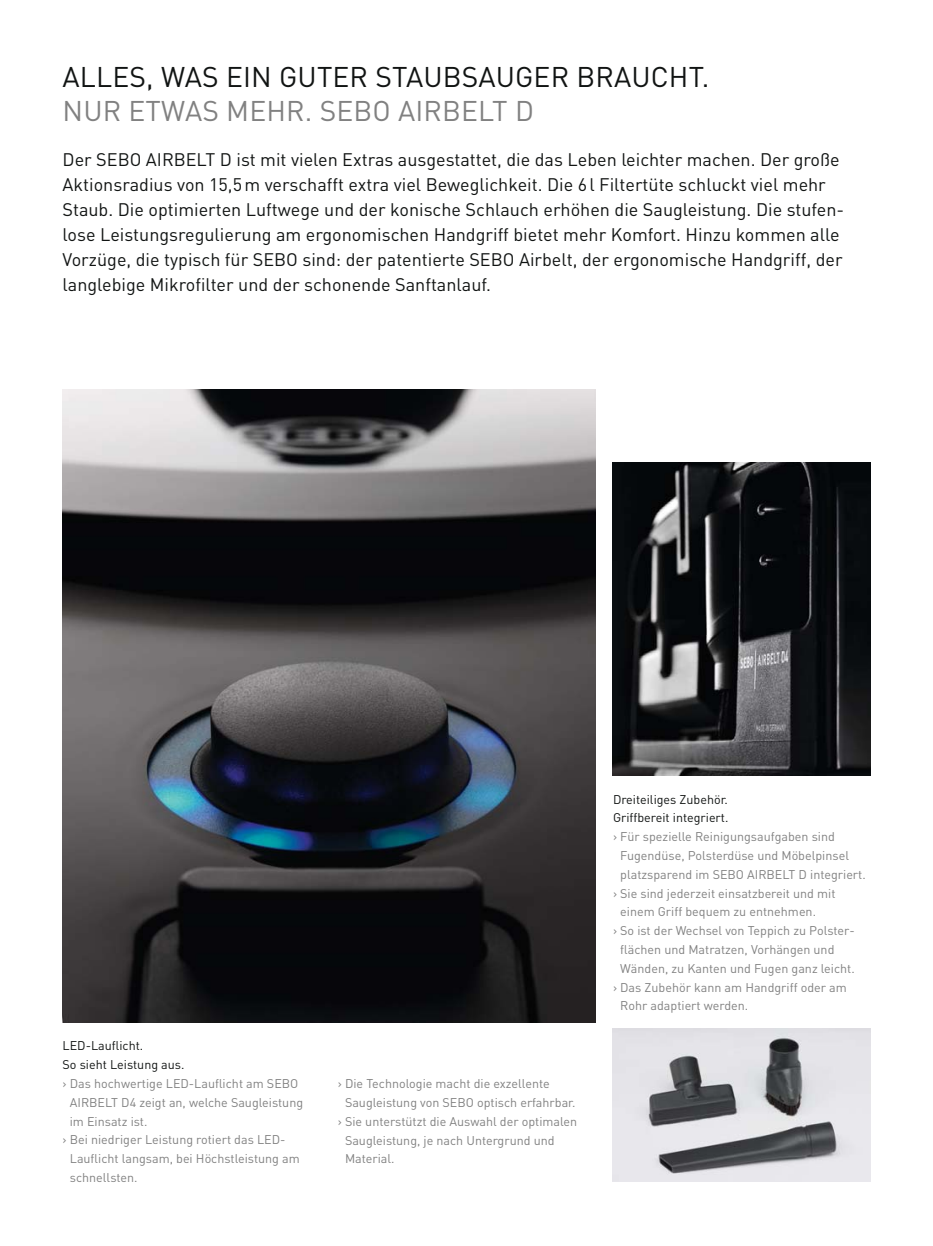
<style>
.page{position:relative;width:933px;height:1246px;background:#fff}
.page>*{position:absolute;margin:0;border:0;box-sizing:border-box;transform-origin:0 0}
.t1{font:28.18px "DIN";letter-spacing:.005em;color:#111413}
.t2{font:28.18px "DIN";letter-spacing:.005em;color:#818181}
.t3{font:18.03px/25px "DIN";color:#111413}
.t4{font:12.6px "DIN";color:#818181}
.t5{font:12.6px/18.7px "DIN";color:#111413}
</style>
<div class="page">
<img style="left:63px;top:390px;width:532px;height:632px">
<img style="left:612px;top:462px;width:258px;height:313px">
<img style="left:612px;top:1028px;width:258px;height:153px">
<h1 class="t1" style="left:63px;top:66px;width:648px">ALLES, WAS EIN GUTER STAUBSAUGER BRAUCHT.</h1>
<h1 class="t2" style="left:63px;top:100px;width:472px">NUR ETWAS MEHR. SEBO AIRBELT D</h1>
<p class="t3" style="left:63px;top:149px;width:782px">Der SEBO AIRBELT D ist mit vielen Extras ausgestattet, die das Leben leichter machen. Der große Aktionsradius von 15,5 m verschafft extra viel Beweglichkeit. Die 6 l Filtertüte schluckt viel mehr Staub. Die optimierten Luftwege und der konische Schlauch erhöhen die Saugleistung. Die stufen&shy;lose Leistungsregulierung am ergonomischen Handgriff bietet mehr Komfort. Hinzu kommen alle Vorzüge, die typisch für SEBO sind: der patentierte SEBO Airbelt, der ergonomische Handgriff, der langlebige Mikrofilter und der schonende Sanftanlauf.</p>
<p class="t5" style="left:63px;top:1037px;width:123px">LED-Lauflicht.<br>So sieht Leistung aus.</p>
<p class="t4" style="left:63px;top:1078px;width:237px">› Das hochwertige LED-Lauflicht am SEBO</p>
<p class="t4" style="left:70px;top:1097px;width:235px">AIRBELT D4 zeigt an, welche Saugleistung</p>
<p class="t4" style="left:70px;top:1116px;width:79px">im Einsatz ist.</p>
<p class="t4" style="left:63px;top:1134px;width:224px">› Bei niedriger Leistung rotiert das LED-</p>
<p class="t4" style="left:70px;top:1153px;width:231px">Lauflicht langsam, bei Höchstleistung am</p>
<p class="t4" style="left:70px;top:1172px;width:69px">schnellsten.</p>
<p class="t4" style="left:337px;top:1078px;width:213px">› Die Technologie macht die exzellente</p>
<p class="t4" style="left:345px;top:1097px;width:232px">Saugleistung von SEBO optisch erfahrbar.</p>
<p class="t4" style="left:337px;top:1116px;width:241px">› Sie unterstützt die Auswahl der optimalen</p>
<p class="t4" style="left:345px;top:1135px;width:211px">Saugleistung, je nach Untergrund und</p>
<p class="t4" style="left:345px;top:1153px;width:51px">Material.</p>
<p class="t5" style="left:612px;top:791px;width:117px">Dreiteiliges Zubehör.<br>Griffbereit integriert.</p>
<p class="t4" style="left:612px;top:832px;width:223px">› Für spezielle Reinigungsaufgaben sind</p>
<p class="t4" style="left:620px;top:850px;width:230px">Fugendüse, Polster düse und Möbelpinsel</p>
<p class="t4" style="left:620px;top:869px;width:247px">platzsparend im SEBO AIRBELT D integriert.</p>
<p class="t4" style="left:612px;top:888px;width:224px">› Sie sind jederzeit einsatzbereit und mit</p>
<p class="t4" style="left:620px;top:907px;width:197px">einem Griff bequem zu entnehmen.</p>
<p class="t4" style="left:612px;top:925px;width:243px">› So ist der Wechsel von Teppich zu Polster-</p>
<p class="t4" style="left:620px;top:944px;width:216px">flächen und Matratzen, Vorhängen und</p>
<p class="t4" style="left:620px;top:963px;width:236px">Wänden, zu Kanten und Fugen ganz leicht.</p>
<p class="t4" style="left:612px;top:982px;width:235px">› Das Zubehör kann am Handgriff oder am</p>
<p class="t4" style="left:620px;top:1001px;width:129px">Rohr adaptiert werden.</p>
</div>
